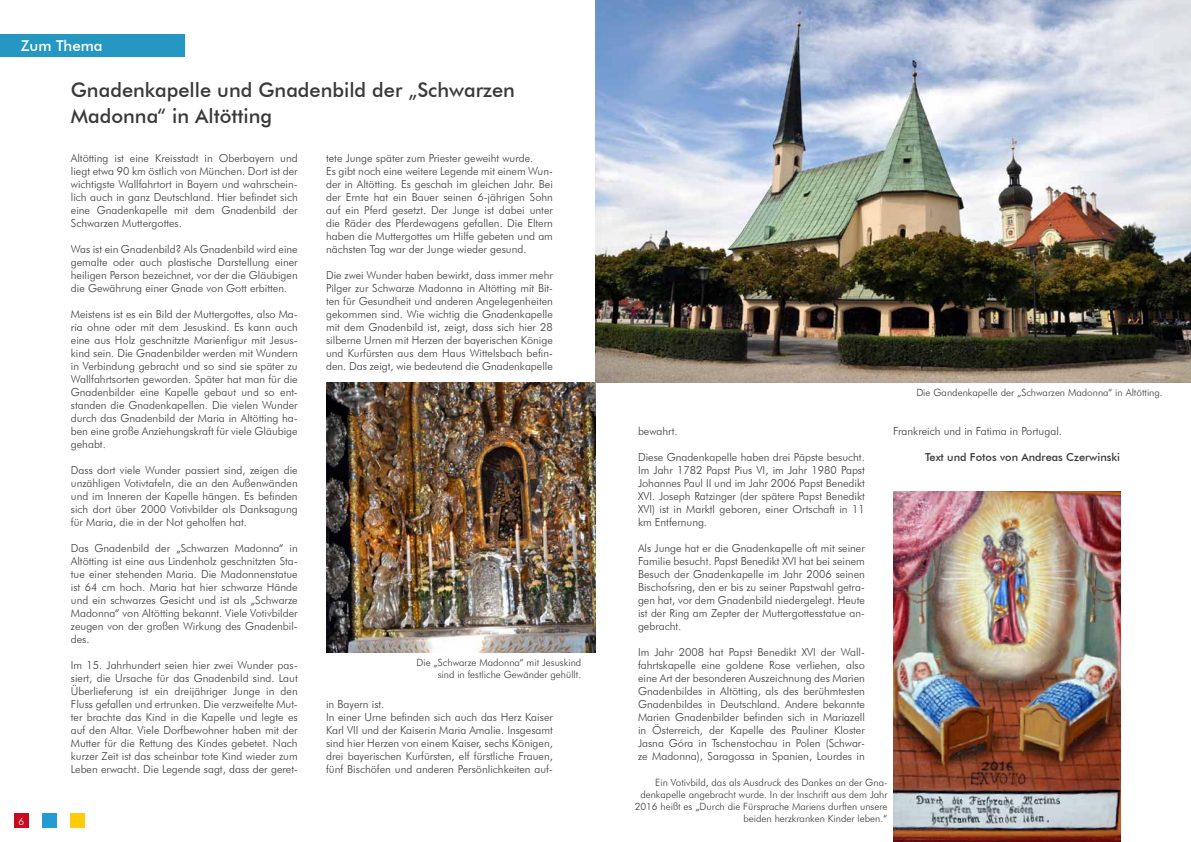
<style>
.page{position:relative;width:1191px;height:842px;background:#fff}
.page>*{position:absolute;margin:0;border:0;box-sizing:border-box;transform-origin:0 0}
.t1{font:500 20px/26px "Futura BT";color:#393939}
.t2{font:500 15px "Futura BT";color:#fff}
.t3{font:300 11px/13px "Futura BT";color:#393939;text-align:justify}
.t4{font:500 11px "Futura BT";color:#393939}
.t5{font:300 10px/12px "Futura BT";color:#393939;text-align:right}
.t6{font:300 10px "Futura BT";color:#fff}
</style>
<div class="page">
<div style="left:14px;top:814px;width:14px;height:14px;background:#cc0a1f"></div>
<div style="left:43px;top:814px;width:14px;height:14px;background:#249bd2"></div>
<div style="left:71px;top:814px;width:14px;height:14px;background:#fecc0b"></div>
<div style="left:0;top:34px;width:184px;height:23px;background:#2498c2"></div>
<img style="left:595px;top:0;width:596px;height:383px">
<img style="left:326px;top:383px;width:269px;height:269px">
<img style="left:893px;top:491px;width:227px;height:351px">
<h2 class="t2" style="left:21px;top:37px;width:83px">Zum Thema</h2>
<h1 class="t1" style="left:71px;top:77px;width:445px">Gnadenkapelle und Gnadenbild der „Schwarzen<br>Madonna“ in Altötting</h1>
<p class="t6" style="left:18px;top:815px;width:7px">6</p>
<p class="t3" style="left:71px;top:151px;width:228px">Altötting ist eine Kreisstadt in Oberbayern und liegt etwa 90 km östlich von München. Dort ist der wichtigste Wallfahrtort in Bayern und wahrschein&shy;lich auch in ganz Deutschland. Hier befindet sich eine Gnadenkapelle mit dem Gnadenbild der Schwarzen Muttergottes.</p>
<p class="t3" style="left:71px;top:242px;width:228px">Was ist ein Gnadenbild? Als Gnadenbild wird eine gemalte oder auch plastische Darstellung einer heiligen Person bezeichnet, vor der die Gläubigen die Gewährung einer Gnade von Gott erbitten.</p>
<p class="t3" style="left:71px;top:307px;width:228px">Meistens ist es ein Bild der Muttergottes, also Ma&shy;ria ohne oder mit dem Jesuskind. Es kann auch eine aus Holz geschnitzte Marienfigur mit Jesus&shy;kind sein. Die Gnadenbilder werden mit Wundern in Verbindung gebracht und so sind sie später zu Wallfahrtsorten geworden. Später hat man für die Gnadenbilder eine Kapelle gebaut und so ent&shy;standen die Gnadenkapellen. Die vielen Wunder durch das Gnadenbild der Maria in Altötting ha&shy;ben eine große Anziehungskraft für viele Gläubige gehabt.</p>
<p class="t3" style="left:71px;top:463px;width:228px">Dass dort viele Wunder passiert sind, zeigen die unzähligen Votivtafeln, die an den Außenwänden und im Inneren der Kapelle hängen. Es befinden sich dort über 2000 Votivbilder als Danksagung für Maria, die in der Not geholfen hat.</p>
<p class="t3" style="left:71px;top:541px;width:228px">Das Gnadenbild der „Schwarzen Madonna“ in Altötting ist eine aus Lindenholz geschnitzten Sta&shy;tue einer stehenden Maria. Die Madonnenstatue ist 64 cm hoch. Maria hat hier schwarze Hände und ein schwarzes Gesicht und ist als „Schwarze Madonna“ von Altötting bekannt. Viele Votivbilder zeugen von der großen Wirkung des Gnadenbil&shy;des.</p>
<p class="t3" style="left:71px;top:658px;width:228px">Im 15. Jahrhundert seien hier zwei Wunder pas&shy;siert, die Ursache für das Gnadenbild sind. Laut Überlieferung ist ein dreijähriger Junge in den Fluss gefallen und ertrunken. Die verzweifelte Mut&shy;ter brachte das Kind in die Kapelle und legte es auf den Altar. Viele Dorfbewohner haben mit der Mutter für die Rettung des Kindes gebetet. Nach kurzer Zeit ist das scheinbar tote Kind wieder zum Leben erwacht. Die Legende sagt, dass der geret-</p>
<p class="t3" style="left:326px;top:151px;width:228px;text-align:left">tete Junge später zum Priester geweiht wurde.<br>Es gibt noch eine weitere Legende mit einem Wun&shy;der in Altötting. Es geschah im gleichen Jahr. Bei der Ernte hat ein Bauer seinen 6-jährigen Sohn auf ein Pferd gesetzt. Der Junge ist dabei unter die Räder des Pferdewagens gefallen. Die Eltern haben die Muttergottes um Hilfe gebeten und am nächsten Tag war der Junge wieder gesund.</p>
<p class="t3" style="left:326px;top:268px;width:228px">Die zwei Wunder haben bewirkt, dass immer mehr Pilger zur Schwarze Madonna in Altötting mit Bit&shy;ten für Gesundheit und anderen Angelegenheiten gekommen sind. Wie wichtig die Gnadenkapelle mit dem Gnadenbild ist, zeigt, dass sich hier 28 silberne Urnen mit Herzen der bayerischen Könige und Kurfürsten aus dem Haus Wittelsbach befin&shy;den. Das zeigt, wie bedeutend die Gnadenkapelle</p>
<p class="t5" style="left:416px;top:656px;width:166px">Die „Schwarze Madonna“ mit Jesuskind sind in festliche Gewänder gehüllt.</p>
<p class="t3" style="left:326px;top:697px;width:228px;text-align:left">in Bayern ist.<br>In einer Urne befinden sich auch das Herz Kaiser Karl VII und der Kaiserin Maria Amalie. Insgesamt sind hier Herzen von einem Kaiser, sechs Königen, drei bayerischen Kurfürsten, elf fürstliche Frauen, fünf Bischöfen und anderen Persönlichkeiten auf-</p>
<p class="t3" style="left:638px;top:424px;width:41px">bewahrt.</p>
<p class="t3" style="left:638px;top:450px;width:228px">Diese Gnadenkapelle haben drei Päpste besucht.<br>Im Jahr 1782 Papst Pius VI, im Jahr 1980 Papst Johannes Paul II und im Jahr 2006 Papst Benedikt XVI. Joseph Ratzinger (der spätere Papst Benedikt XVI) ist in Marktl geboren, einer Ortschaft in 11 km Entfernung.</p>
<p class="t3" style="left:638px;top:541px;width:228px">Als Junge hat er die Gnadenkapelle oft mit seiner Familie besucht. Papst Benedikt XVI hat bei seinem Besuch der Gnadenkapelle im Jahr 2006 seinen Bischofsring, den er bis zu seiner Papstwahl getra&shy;gen hat, vor dem Gnadenbild niedergelegt. Heute ist der Ring am Zepter der Muttergottesstatue an&shy;gebracht.</p>
<p class="t3" style="left:638px;top:645px;width:228px">Im Jahr 2008 hat Papst Benedikt XVI der Wall&shy;fahrtskapelle eine goldene Rose verliehen, also eine Art der besonderen Auszeichnung des Marien Gnadenbildes in Altötting, als des berühmtesten Gnadenbildes in Deutschland. Andere bekannte Marien Gnadenbilder befinden sich in Mariazell in Österreich, der Kapelle des Pauliner Kloster Jasna Góra in Tschenstochau in Polen (Schwar&shy;ze Madonna), Saragossa in Spanien, Lourdes in</p>
<p class="t5" style="left:916px;top:386px;width:248px">Die Gandenkapelle der „Schwarzen Madonna“ in Altötting.</p>
<p class="t3" style="left:893px;top:424px;width:170px">Frankreich und in Fatima in Portugal.</p>
<p class="t4" style="left:925px;top:450px;width:196px">Text und Fotos von Andreas Czerwinski</p>
<p class="t5" style="left:634px;top:776px;width:254px">Ein Votivbild, das als Ausdruck des Dankes an der Gna&shy;denkapelle angebracht wurde. In der Inschrift aus dem Jahr 2016 heißt es „Durch die Fürsprache Mariens durften unsere beiden herzkranken Kinder leben.“</p>
</div>
